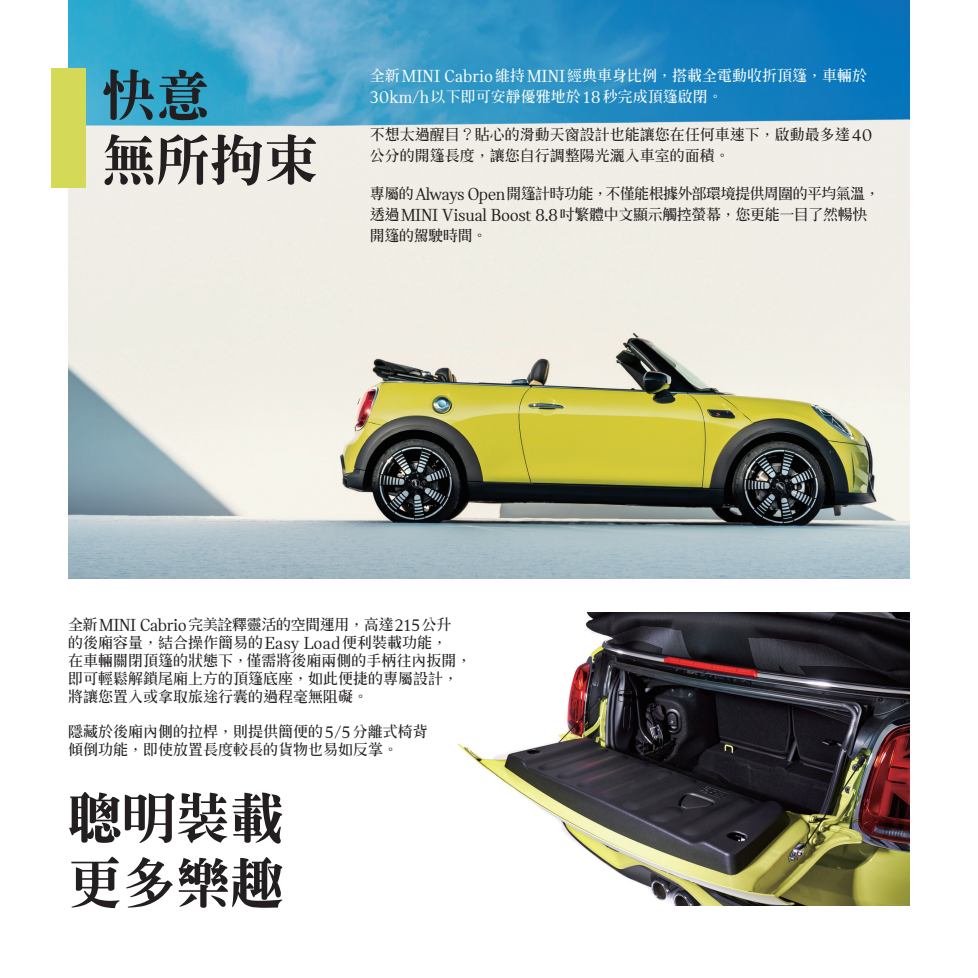
<style>
.page{position:relative;width:978px;height:978px;background:#fff}
.page>*{position:absolute;margin:0;border:0;box-sizing:border-box;transform-origin:0 0}
.t1{font:800 54px "AR Std Song B5";color:#231f20}
.t2{font:700 15px/18px "AR Std Song B5";color:#231f20}
.t3{font:700 15px/21px "AR Std Song B5";letter-spacing:-.025em;color:#231f20}
.t4{font:700 15px/21px "AR Std Song B5";color:#fff}
.s1{font-family:"MINI Serif";font-weight:400;font-size:18px}
</style>
<div class="page">
<img style="left:68px;top:0;width:842px;height:578px">
<img style="left:458px;top:612px;width:452px;height:294px">
<div style="left:51px;top:68px;width:34px;height:119px;background:#d4da57"></div>
<p class="t1" style="left:102px;top:68px;width:109px">快意</p>
<p class="t1" style="left:102px;top:133px;width:217px">無所拘束</p>
<p class="t4" style="left:370px;top:65px;width:499px">全新<span class="s1">MINI Cabrio</span>維持<span class="s1">MINI</span>經典車身比例，搭載全電動收折頂篷，車輛於<br><span class="s1">30km/h</span>以下即可安靜優雅地於<span class="s1">18</span>秒完成頂篷啟閉。</p>
<p class="t2" style="left:370px;top:124px;width:504px;line-height:21px">不想太過醒目？貼心的滑動天窗設計也能讓您在任何車速下，啟動最多達<span class="s1">40</span>公分的開篷長度，讓您自行調整陽光灑入車室的面積。</p>
<p class="t3" style="left:370px;top:183px;width:511px">專屬的<span class="s1">Always Open</span>開篷計時功能，不僅能根據外部環境提供周圍的平均氣溫，透過<span class="s1">MINI Visual Boost 8.8</span>吋繁體中文顯示觸控螢幕，您更能一目了然暢快開篷的駕駛時間。</p>
<p class="t2" style="left:68px;top:615px;width:405px">全新<span class="s1">MINI Cabrio</span>完美詮釋靈活的空間運用，高達<span class="s1">215</span>公升<br>的後廂容量，結合操作簡易的<span class="s1">Easy Load</span>便利裝載功能，<br>在車輛關閉頂篷的狀態下，僅需將後廂兩側的手柄往內扳開，即可輕鬆解鎖尾廂上方的頂篷底座，如此便捷的專屬設計，將讓您置入或拿取旅途行囊的過程毫無阻礙。</p>
<p class="t2" style="left:68px;top:722px;width:361px">隱藏於後廂內側的拉桿，則提供簡便的<span class="s1">5/5</span>分離式椅背傾倒功能，即使放置長度較長的貨物也易如反掌。</p>
<p class="t1" style="left:68px;top:791px;width:218px">聰明裝載</p>
<p class="t1" style="left:68px;top:856px;width:218px">更多樂趣</p>
</div>
